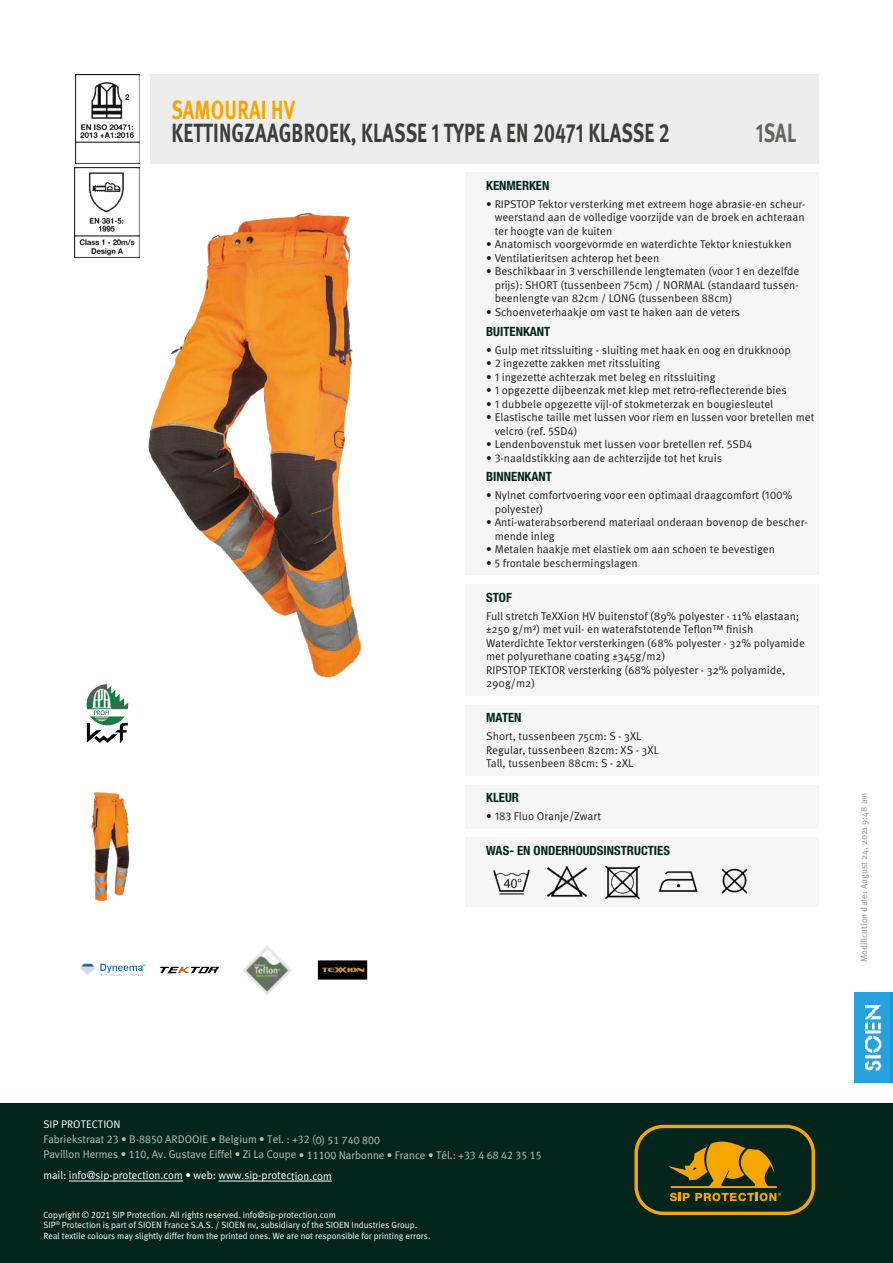
<style>
.page{position:relative;width:893px;height:1263px;background:#fff}
.page>*{position:absolute;margin:0;border:0;box-sizing:border-box;transform-origin:0 0}
.t1{font:700 26.25px "Meta Pro";letter-spacing:.01em;color:#3d3d3c;scale:.74 1}
.t2{font:700 26.25px "Meta Pro";letter-spacing:.01em;color:#f7a600;scale:.74 1}
.t3{font:700 26.25px "Meta Pro";color:#646463;scale:.74 1}
.t4{font:700 condensed 12.75px "Helvetica Neue LT Std";color:#00261d}
.t5{font:11.25px/13.5px "Meta Pro";color:#1d1d1b}
.t6{font:11.1px/15px "Meta K Normal";color:#bbbfb8}
.t7{font:11.1px "Meta K Normal";color:#fff}
.t8{font:9px/10.5px "Meta K Normal";color:#fff}
.t9{font:9px "Meta Pro";color:#9d9d9d}
.s1{font-family:"Meta K Normal"}
</style>
<div class="page">
<div style="left:0;top:1103px;width:893px;height:160px;background:#03251c"></div>
<svg style="left:634px;top:1125px;width:181px;height:90px"></svg>
<hr style="left:69px;top:1181px;width:114px;height:1px;background:#fff">
<hr style="left:218px;top:1181px;width:114px;height:1px;background:#fff">
<div style="left:854px;top:992px;width:39px;height:90px;background:#149cd8"></div>
<img style="left:854px;top:992px;width:36px;height:90px">
<div style="left:150px;top:74px;width:669px;height:90px;background:#ededed"></div>
<div style="left:465px;top:173px;width:354px;height:402px;background:#f6f6f6"></div>
<div style="left:465px;top:584px;width:354px;height:112px;background:#f6f6f6"></div>
<div style="left:465px;top:705px;width:354px;height:71px;background:#f6f6f6"></div>
<div style="left:465px;top:785px;width:354px;height:43px;background:#f6f6f6"></div>
<div style="left:465px;top:837px;width:354px;height:70px;background:#f6f6f6"></div>
<img style="left:493px;top:869px;width:37px;height:26px">
<img style="left:547px;top:865px;width:41px;height:32px">
<img style="left:605px;top:865px;width:35px;height:34px">
<img style="left:658px;top:871px;width:40px;height:21px">
<img style="left:721px;top:868px;width:27px;height:26px">
<svg style="left:160px;top:966px;width:59px;height:8px"></svg>
<svg style="left:86px;top:691px;width:37px;height:52px"></svg>
<svg style="left:80px;top:963px;width:66px;height:14px"></svg>
<svg style="left:242px;top:945px;width:50px;height:50px"></svg>
<svg style="left:317px;top:960px;width:51px;height:20px"></svg>
<img style="left:91px;top:792px;width:39px;height:110px">
<img style="left:75px;top:74px;width:65px;height:90px">
<img style="left:75px;top:168px;width:64px;height:89px">
<img style="left:92px;top:174px;width:270px;height:560px">
<h1 class="t2" style="left:171px;top:93px;width:168px">SAMOURAI HV</h1>
<h1 class="t1" style="left:171px;top:117px;width:675px">KETTINGZAAGBROEK, KLASSE 1 TYPE A EN 20471 KLASSE 2</h1>
<h1 class="t3" style="left:756px;top:117px;width:56px">1SAL</h1>
<p class="t4" style="left:486px;top:178px;width:65px">KENMERKEN</p>
<p class="t5" style="left:495px;top:198px;width:312px;text-align:justify;text-indent:-9px"><span class="s1">•</span> RIPSTOP Tektor versterking met extreem hoge abrasie-en scheur&shy;weerstand aan de volledige voorzijde van de broek en achteraan ter hoogte van de kuiten</p>
<p class="t5" style="left:486px;top:238px;width:307px"><span class="s1">•</span> Anatomisch voorgevormde en waterdichte Tektor kniestukken</p>
<p class="t5" style="left:486px;top:252px;width:175px"><span class="s1">•</span> Ventilatieritsen achterop het been</p>
<p class="t5" style="left:495px;top:265px;width:306px;text-align:justify;text-indent:-9px"><span class="s1">•</span> Beschikbaar in 3 verschillende lengtematen (voor 1 en dezelfde prijs): SHORT (tussenbeen 75cm) / NORMAL (standaard tussen&shy;beenlengte van 82cm / LONG (tussenbeen 88cm)</p>
<p class="t5" style="left:486px;top:306px;width:255px"><span class="s1">•</span> Schoenveterhaakje om vast te haken aan de veters</p>
<p class="t4" style="left:486px;top:324px;width:66px">BUITENKANT</p>
<p class="t5" style="left:486px;top:343px;width:306px"><span class="s1">•</span> Gulp met ritssluiting - sluiting met haak en oog en drukknoop</p>
<p class="t5" style="left:486px;top:357px;width:176px"><span class="s1">•</span> 2 ingezette zakken met ritssluiting</p>
<p class="t5" style="left:486px;top:370px;width:231px"><span class="s1">•</span> 1 ingezette achterzak met beleg en ritssluiting</p>
<p class="t5" style="left:486px;top:384px;width:302px"><span class="s1">•</span> 1 opgezette dijbeenzak met klep met retro-reflecterende bies</p>
<p class="t5" style="left:486px;top:397px;width:289px"><span class="s1">•</span> 1 dubbele opgezette vijl-of stokmeterzak en bougiesleutel</p>
<p class="t5" style="left:495px;top:411px;width:321px;text-indent:-9px"><span class="s1">•</span> Elastische taille met lussen voor riem en lussen voor bretellen met velcro (ref. 5SD4)</p>
<p class="t5" style="left:486px;top:438px;width:268px"><span class="s1">•</span> Lendenbovenstuk met lussen voor bretellen ref. 5SD4</p>
<p class="t5" style="left:486px;top:451px;width:237px"><span class="s1">•</span> 3-naaldstikking aan de achterzijde tot het kruis</p>
<p class="t4" style="left:486px;top:469px;width:67px">BINNENKANT</p>
<p class="t5" style="left:495px;top:489px;width:299px;text-indent:-9px"><span class="s1">•</span> Nylnet comfortvoering voor een optimaal draagcomfort (100% polyester)</p>
<p class="t5" style="left:495px;top:516px;width:315px;text-indent:-9px"><span class="s1">•</span> Anti-waterabsorberend materiaal onderaan bovenop de bescher&shy;mende inleg</p>
<p class="t5" style="left:486px;top:543px;width:290px"><span class="s1">•</span> Metalen haakje met elastiek om aan schoen te bevestigen</p>
<p class="t5" style="left:486px;top:556px;width:153px"><span class="s1">•</span> 5 frontale beschermingslagen</p>
<p class="t4" style="left:486px;top:590px;width:27px">STOF</p>
<p class="t5" style="left:486px;top:609px;width:320px">Full stretch TeXXion HV buitenstof (89% polyester - 11% elastaan; ±250 g/m²) met vuil- en waterafstotende Teflon™ finish Waterdichte Tektor versterkingen (68% polyester - 32% polyamide met polyurethane coating ±345g/m2)<br>RIPSTOP TEKTOR versterking (68% polyester - 32% polyamide, 290g/m2)</p>
<p class="t4" style="left:486px;top:710px;width:37px">MATEN</p>
<p class="t5" style="left:486px;top:730px;width:174px">Short, tussenbeen 75cm: S - 3XL<br>Regular, tussenbeen 82cm: XS - 3XL<br>Tall, tussenbeen 88cm: S - 2XL</p>
<p class="t4" style="left:486px;top:790px;width:34px">KLEUR</p>
<p class="t5" style="left:486px;top:810px;width:116px"><span class="s1">•</span> 183 Fluo Oranje/Zwart</p>
<p class="t4" style="left:486px;top:843px;width:185px">WAS- EN ONDERHOUDSINSTRUCTIES</p>
<p class="t9" style="left:858px;top:962px;width:171px;rotate:-90deg">Modification date: August 24, 2021 9:48 am</p>
<p class="t7" style="left:43px;top:1118px;width:79px">SIP PROTECTION</p>
<p class="t6" style="left:43px;top:1132px;width:500px">Fabriekstraat 23 • B-8850 ARDOOIE • Belgium • Tel. : +32 (0) 51 740 800<br>Pavillon Hermes • 110, Av. Gustave Eiffel • Zi La Coupe • 11100 Narbonne • France • Tél.: +33 4 68 42 35 15</p>
<p class="t7" style="left:43px;top:1169px;width:290px">mail: info@sip-protection.com • web: www.sip-protection.com</p>
<p class="t8" style="left:43px;top:1209px;width:389px">Copyright © 2021 SIP Protection. All rights reserved. info@sip-protection.com<br>SIP<sup>®</sup> Protection is part of SIOEN France S.A.S. / SIOEN nv, subsidiary of the SIOEN Industries Group.<br>Real textile colours may slightly differ from the printed ones. We are not responsible for printing errors.</p>
</div>
